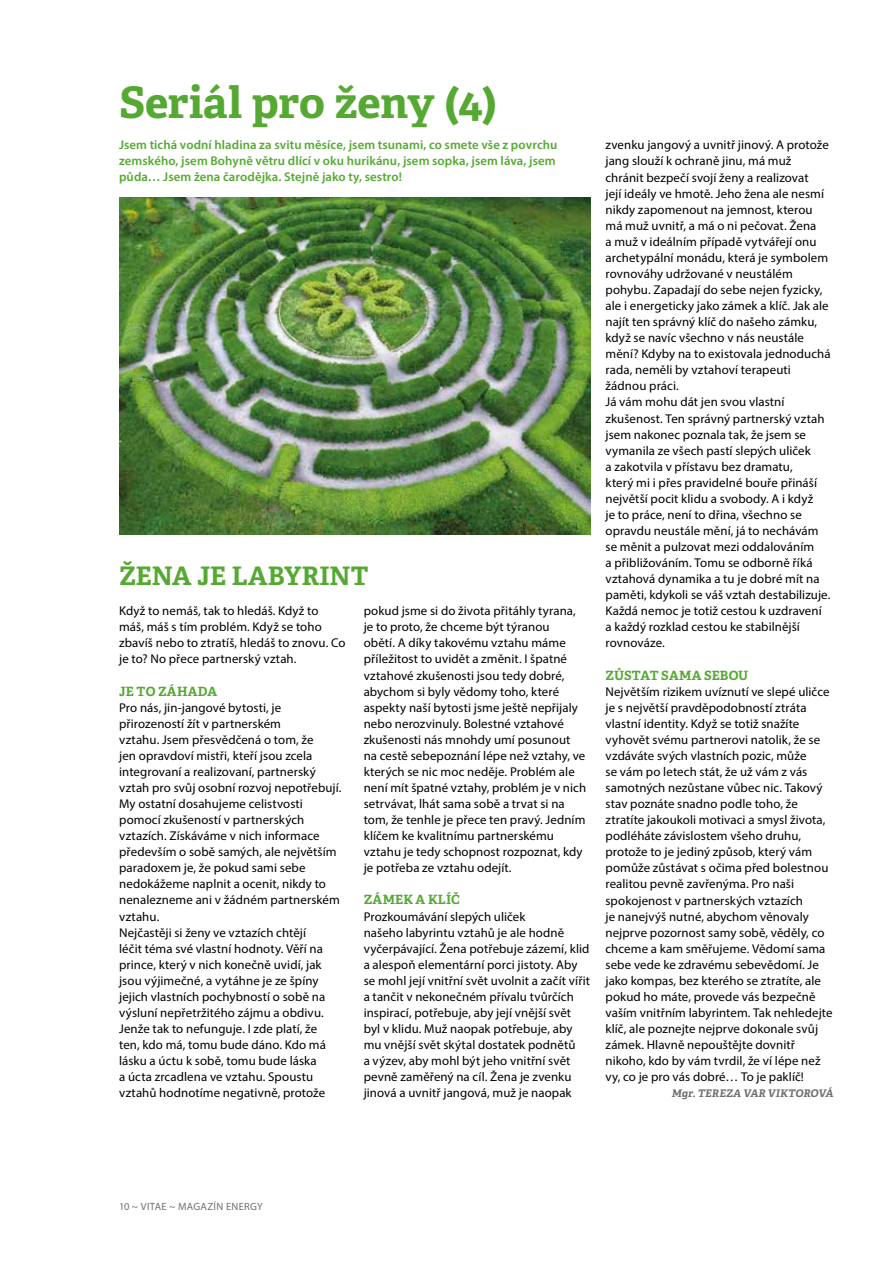
<style>
.page{position:relative;width:893px;height:1263px;background:#fff}
.page>*{position:absolute;margin:0;border:0;box-sizing:border-box;transform-origin:0 0}
.t1{font:700 43.5px "Adelle Basic";letter-spacing:-.005em;color:#55a932}
.t2{font:700 25.5px "Adelle Basic";color:#55a932}
.t3{font:12.75px/16px "Myriad Pro";letter-spacing:.005em;color:#000}
.t4{font:600 12.75px/16px "Myriad Pro";letter-spacing:.01em;color:#55a932}
.t5{font:700 12.75px "Adelle Basic";letter-spacing:.01em;color:#55a932}
.t6{font:italic 700 10.5px "Adelle Basic";letter-spacing:.01em;color:#706f6f}
.t7{font:10.5px "Myriad Pro";letter-spacing:.035em;color:#706f6f}
</style>
<div class="page">
<img style="left:119px;top:197px;width:471px;height:338px">
<h1 class="t1" style="left:119px;top:74px;width:379px">Seriál pro ženy (4)</h1>
<p class="t4" style="left:119px;top:137px;width:440px">Jsem tichá vodní hladina za svitu měsíce, jsem tsunami, co smete vše z povrchu zemského, jsem Bohyně větru dlící v oku hurikánu, jsem sopka, jsem láva, jsem půda… Jsem žena čarodějka. Stejně jako ty, sestro!</p>
<h2 class="t2" style="left:119px;top:560px;width:251px">ŽENA JE LABYRINT</h2>
<p class="t3" style="left:119px;top:603px;width:228px">Když to nemáš, tak to hledáš. Když to máš, máš s tím problém. Když se toho zbavíš nebo to ztratíš, hledáš to znovu. Co je to? No přece partnerský vztah.</p>
<p class="t5" style="left:119px;top:683px;width:99px">JE TO ZÁHADA</p>
<p class="t3" style="left:119px;top:699px;width:224px">Pro nás, jin-jangové bytosti, je přirozeností žít v partnerském<br>vztahu. Jsem přesvědčená o tom, že<br>jen opravdoví mistři, kteří jsou zcela integrovaní a realizovaní, partnerský vztah pro svůj osobní rozvoj nepotřebují.<br>My ostatní dosahujeme celistvosti pomocí zkušeností v partnerských vztazích. Získáváme v nich informace především o sobě samých, ale největším paradoxem je, že pokud sami sebe nedokážeme naplnit a ocenit, nikdy to nenalezneme ani v žádném partnerském vztahu.<br>Nejčastěji si ženy ve vztazích chtějí<br>léčit téma své vlastní hodnoty. Věří na prince, který v nich konečně uvidí, jak jsou výjimečné, a vytáhne je ze špíny jejich vlastních pochybností o sobě na výsluní nepřetržitého zájmu a obdivu.<br>Jenže tak to nefunguje. I zde platí, že<br>ten, kdo má, tomu bude dáno. Kdo má lásku a úctu k sobě, tomu bude láska<br>a úcta zrcadlena ve vztahu. Spoustu vztahů hodnotíme negativně, protože</p>
<p class="t3" style="left:364px;top:603px;width:224px">pokud jsme si do života přitáhly tyrana, je to proto, že chceme být týranou<br>obětí. A díky takovému vztahu máme příležitost to uvidět a změnit. I špatné vztahové zkušenosti jsou tedy dobré, abychom si byly vědomy toho, které aspekty naší bytosti jsme ještě nepřijaly nebo nerozvinuly. Bolestné vztahové zkušenosti nás mnohdy umí posunout na cestě sebepoznání lépe než vztahy, ve kterých se nic moc neděje. Problém ale není mít špatné vztahy, problém je v nich setrvávat, lhát sama sobě a trvat si na tom, že tenhle je přece ten pravý. Jedním klíčem ke kvalitnímu partnerskému vztahu je tedy schopnost rozpoznat, kdy je potřeba ze vztahu odejít.</p>
<p class="t5" style="left:364px;top:892px;width:98px">ZÁMEK A KLÍČ</p>
<p class="t3" style="left:364px;top:908px;width:228px">Prozkoumávání slepých uliček<br>našeho labyrintu vztahů je ale hodně vyčerpávající. Žena potřebuje zázemí, klid a alespoň elementární porci jistoty. Aby se mohl její vnitřní svět uvolnit a začít vířit a tančit v nekonečném přívalu tvůrčích inspirací, potřebuje, aby její vnější svět byl v klidu. Muž naopak potřebuje, aby mu vnější svět skýtal dostatek podnětů<br>a výzev, aby mohl být jeho vnitřní svět pevně zaměřený na cíl. Žena je zvenku jinová a uvnitř jangová, muž je naopak</p>
<p class="t3" style="left:605px;top:137px;width:227px">zvenku jangový a uvnitř jinový. A protože jang slouží k ochraně jinu, má muž chránit bezpečí svojí ženy a realizovat<br>její ideály ve hmotě. Jeho žena ale nesmí nikdy zapomenout na jemnost, kterou má muž uvnitř, a má o ni pečovat. Žena<br>a muž v ideálním případě vytvářejí onu archetypální monádu, která je symbolem rovnováhy udržované v neustálém pohybu. Zapadají do sebe nejen fyzicky, ale i energeticky jako zámek a klíč. Jak ale najít ten správný klíč do našeho zámku, když se navíc všechno v nás neustále mění? Kdyby na to existovala jednoduchá rada, neměli by vztahoví terapeuti žádnou práci.<br>Já vám mohu dát jen svou vlastní zkušenost. Ten správný partnerský vztah jsem nakonec poznala tak, že jsem se vymanila ze všech pastí slepých uliček<br>a zakotvila v přístavu bez dramatu,<br>který mi i přes pravidelné bouře přináší největší pocit klidu a svobody. A i když<br>je to práce, není to dřina, všechno se opravdu neustále mění, já to nechávám se měnit a pulzovat mezi oddalováním<br>a přibližováním. Tomu se odborně říká vztahová dynamika a tu je dobré mít na paměti, kdykoli se váš vztah destabilizuje.<br>Každá nemoc je totiž cestou k uzdravení a každý rozklad cestou ke stabilnější rovnováze.</p>
<p class="t5" style="left:605px;top:667px;width:144px">ZŮSTAT SAMA SEBOU</p>
<p class="t3" style="left:605px;top:683px;width:229px">Největším rizikem uvíznutí ve slepé uličce je s největší pravděpodobností ztráta vlastní identity. Když se totiž snažíte vyhovět svému partnerovi natolik, že se vzdáváte svých vlastních pozic, může<br>se vám po letech stát, že už vám z vás samotných nezůstane vůbec nic. Takový stav poznáte snadno podle toho, že ztratíte jakoukoli motivaci a smysl života, podléháte závislostem všeho druhu, protože to je jediný způsob, který vám pomůže zůstávat s očima před bolestnou realitou pevně zavřenýma. Pro naši spokojenost v partnerských vztazích<br>je nanejvýš nutné, abychom věnovaly nejprve pozornost samy sobě, věděly, co chceme a kam směřujeme. Vědomí sama sebe vede ke zdravému sebevědomí. Je jako kompas, bez kterého se ztratíte, ale pokud ho máte, provede vás bezpečně vaším vnitřním labyrintem. Tak nehledejte klíč, ale poznejte nejprve dokonale svůj zámek. Hlavně nepouštějte dovnitř nikoho, kdo by vám tvrdil, že ví lépe než vy, co je pro vás dobré… To je paklíč!</p>
<p class="t6" style="left:672px;top:1087px;width:163px">Mgr. TEREZA VAR VIKTOROVÁ</p>
<p class="t7" style="left:119px;top:1200px;width:145px">10 ~ VITAE ~ MAGAZÍN ENERGY</p>
</div>
